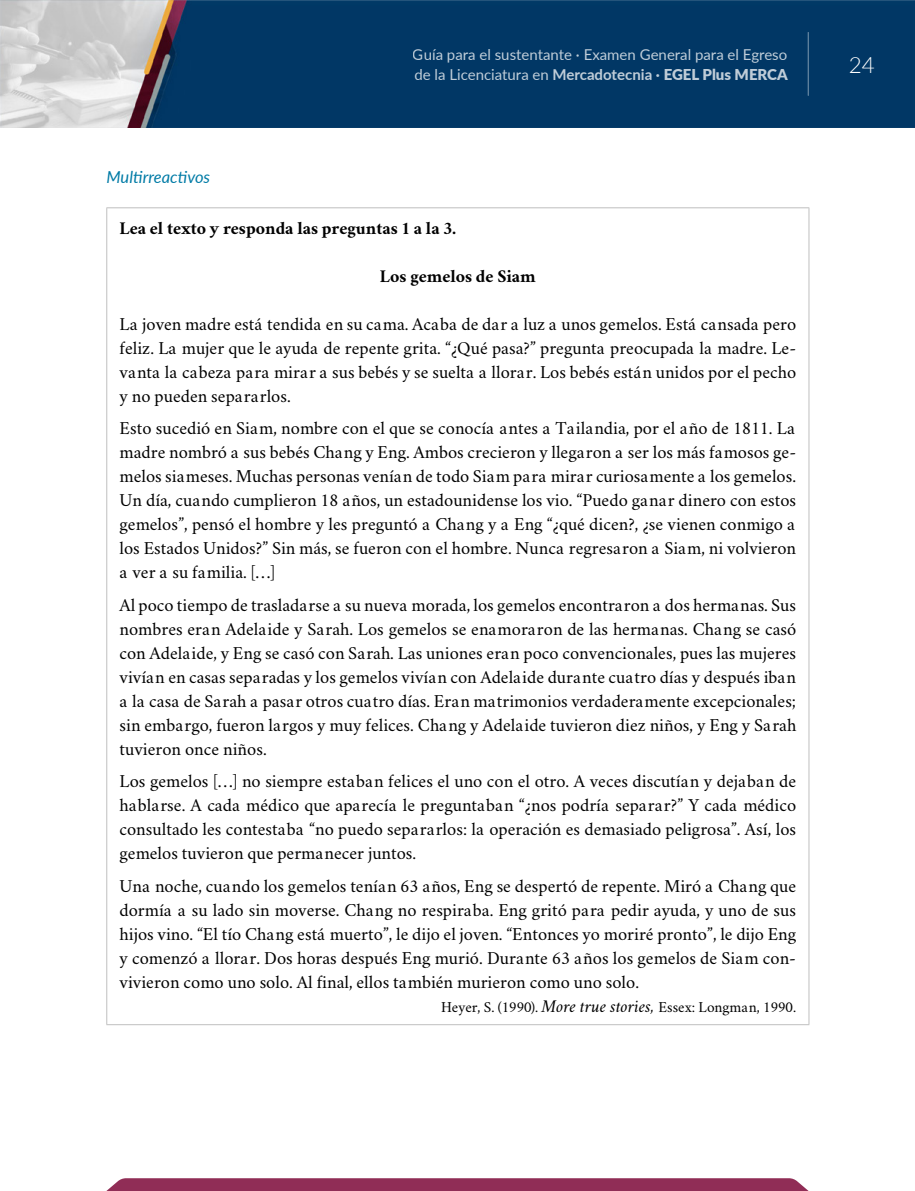
<style>
.page{position:relative;width:915px;height:1191px;background:#fff}
.page>*{position:absolute;margin:0;border:0;box-sizing:border-box;transform-origin:0 0}
.t1{font:300 22.5px "Lato";color:#fff}
.t2{font:18px/24px "Crimson";color:#000;text-align:justify}
.t3{font:700 18px "Crimson";color:#000}
.t4{font:italic 16.5px "Lato";color:#007ba6}
.t5{font:15px/19.5px "Lato";color:#fff}
.t6{font:15px "Crimson";color:#000}
.s1{font-weight:700}
.s2{font-weight:900}
.s3{font-style:italic;font-size:18px}
</style>
<div class="page">
<svg style="left:106px;top:1178px;width:702px;height:13px;background:#94355c"></svg>
<img style="left:0;top:0;width:914px;height:128px">
<hr style="left:807px;top:32px;width:1px;height:63px;background:#fff">
<hr style="left:106px;top:207px;width:703px;height:1px;background:#bfbfbf">
<hr style="left:106px;top:208px;width:1px;height:816px;background:#bfbfbf">
<hr style="left:808px;top:208px;width:1px;height:816px;background:#bfbfbf">
<hr style="left:106px;top:1024px;width:703px;height:1px;background:#bfbfbf">
<p class="t5" style="left:412px;top:44px;width:376px">Guía para el sustentante · Examen General para el Egreso de la Licenciatura en <span class="s1">Mercadotecnia ·</span> <span class="s2">EGEL Plus MERCA</span></p>
<p class="t1" style="left:848px;top:49px;width:28px">24</p>
<p class="t4" style="left:106px;top:166px;width:105px">Multirreactivos</p>
<p class="t3" style="left:119px;top:214px;width:338px">Lea el texto y responda las preguntas 1 a la 3.</p>
<p class="t3" style="left:380px;top:262px;width:157px">Los gemelos de Siam</p>
<p class="t2" style="left:119px;top:311px;width:678px">La joven madre está tendida en su cama. Acaba de dar a luz a unos gemelos. Está cansada pero feliz. La mujer que le ayuda de repente grita. “¿Qué pasa?” pregunta preocupada la madre. Le&shy;vanta la cabeza para mirar a sus bebés y se suelta a llorar. Los bebés están unidos por el pecho y no pueden separarlos.</p>
<p class="t2" style="left:119px;top:415px;width:678px">Esto sucedió en Siam, nombre con el que se conocía antes a Tailandia, por el año de 1811. La madre nombró a sus bebés Chang y Eng. Ambos crecieron y llegaron a ser los más famosos ge&shy;melos siameses. Muchas personas venían de todo Siam para mirar curiosamente a los gemelos.<br>Un día, cuando cumplieron 18 años, un estadounidense los vio. “Puedo ganar dinero con estos gemelos”, pensó el hombre y les preguntó a Chang y a Eng “¿qué dicen?, ¿se vienen conmigo a los Estados Unidos?” Sin más, se fueron con el hombre. Nunca regresaron a Siam, ni volvieron a ver a su familia. […]</p>
<p class="t2" style="left:119px;top:591px;width:678px">Al poco tiempo de trasladarse a su nueva morada, los gemelos encontraron a dos hermanas. Sus nombres eran Adelaide y Sarah. Los gemelos se enamoraron de las hermanas. Chang se casó con Adelaide, y Eng se casó con Sarah. Las uniones eran poco convencionales, pues las mujeres vivían en casas separadas y los gemelos vivían con Adelaide durante cuatro días y después iban a la casa de Sarah a pasar otros cuatro días. Eran matrimonios verdaderamente excepcionales; sin embargo, fueron largos y muy felices. Chang y Adelaide tuvieron diez niños, y Eng y Sarah tuvieron once niños.</p>
<p class="t2" style="left:119px;top:768px;width:678px">Los gemelos […] no siempre estaban felices el uno con el otro. A veces discutían y dejaban de hablarse. A cada médico que aparecía le preguntaban “¿nos podría separar?” Y cada médico consultado les contestaba “no puedo separarlos: la operación es demasiado peligrosa”. Así, los gemelos tuvieron que permanecer juntos.</p>
<p class="t2" style="left:119px;top:872px;width:678px">Una noche, cuando los gemelos tenían 63 años, Eng se despertó de repente. Miró a Chang que dormía a su lado sin moverse. Chang no respiraba. Eng gritó para pedir ayuda, y uno de sus hijos vino. “El tío Chang está muerto”, le dijo el joven. “Entonces yo moriré pronto”, le dijo Eng y comenzó a llorar. Dos horas después Eng murió. Durante 63 años los gemelos de Siam con&shy;vivieron como uno solo. Al final, ellos también murieron como uno solo.</p>
<p class="t6" style="left:441px;top:996px;width:356px">Heyer, S. (1990). <span class="s3">More true stories,</span> Essex: Longman, 1990.</p>
</div>
